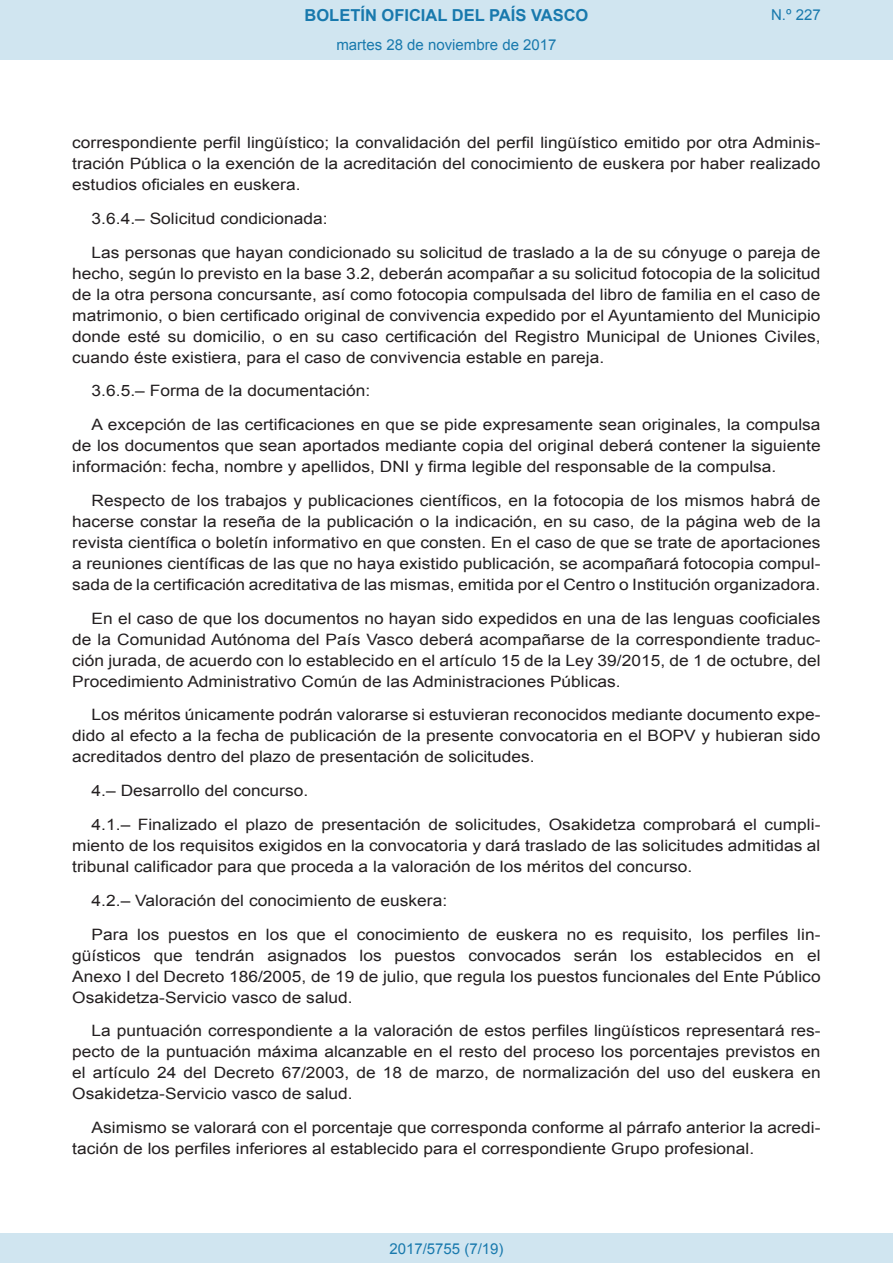
<style>
.page{position:relative;width:893px;height:1263px;background:#fff}
.page>*{position:absolute;margin:0;border:0;box-sizing:border-box;transform-origin:0 0}
.t1{font:700 16.5px "Arial";color:#1879ad}
.BOPVDetalle{font:15.6px/21px "Arial";color:#231f20;text-align:justify;scale:1.11 1}
.Paginacion_Centro{font:15px "Arial";color:#1879ad}
</style>
<div class="page">
<div style="left:0;top:0;width:893px;height:60px;background:#d0e5f0"></div>
<div style="left:0;top:1233px;width:893px;height:30px;background:#d0e5f0"></div>
<p class="t1" style="left:305px;top:4px;width:285px">BOLETÍN OFICIAL DEL PAÍS VASCO</p>
<p class="Paginacion_Centro" style="left:336px;top:35px;width:222px">martes 28 de noviembre de 2017</p>
<p class="Paginacion_Centro" style="left:771px;top:5px;width:51px">N.º 227</p>
<p class="BOPVDetalle" style="left:72px;top:132px;width:676px">correspondiente perfil lingüístico; la convalidación del perfil lingüístico emitido por otra Adminis&shy;tración Pública o la exención de la acreditación del conocimiento de euskera por haber realizado estudios oficiales en euskera.</p>
<p class="BOPVDetalle" style="left:92px;top:208px;width:214px">3.6.4.– Solicitud condicionada:</p>
<p class="BOPVDetalle" style="left:72px;top:242px;width:676px;text-indent:19px">Las personas que hayan condicionado su solicitud de traslado a la de su cónyuge o pareja de hecho, según lo previsto en la base 3.2, deberán acompañar a su solicitud fotocopia de la solicitud de la otra persona concursante, así como fotocopia compulsada del libro de familia en el caso de matrimonio, o bien certificado original de convivencia expedido por el Ayuntamiento del Municipio donde esté su domicilio, o en su caso certificación del Registro Municipal de Uniones Civiles, cuando éste existiera, para el caso de convivencia estable en pareja.</p>
<p class="BOPVDetalle" style="left:92px;top:381px;width:252px">3.6.5.– Forma de la documentación:</p>
<p class="BOPVDetalle" style="left:72px;top:414px;width:676px;text-indent:19px">A excepción de las certificaciones en que se pide expresamente sean originales, la compulsa de los documentos que sean aportados mediante copia del original deberá contener la siguiente información: fecha, nombre y apellidos, DNI y firma legible del responsable de la compulsa.</p>
<p class="BOPVDetalle" style="left:72px;top:490px;width:676px;text-indent:19px">Respecto de los trabajos y publicaciones científicos, en la fotocopia de los mismos habrá de hacerse constar la reseña de la publicación o la indicación, en su caso, de la página web de la revista científica o boletín informativo en que consten. En el caso de que se trate de aportaciones a reuniones científicas de las que no haya existido publicación, se acompañará fotocopia compul&shy;sada de la certificación acreditativa de las mismas, emitida por el Centro o Institución organizadora.</p>
<p class="BOPVDetalle" style="left:72px;top:608px;width:676px;text-indent:19px">En el caso de que los documentos no hayan sido expedidos en una de las lenguas cooficiales de la Comunidad Autónoma del País Vasco deberá acompañarse de la correspondiente traduc&shy;ción jurada, de acuerdo con lo establecido en el artículo 15 de la Ley 39/2015, de 1 de octubre, del Procedimiento Administrativo Común de las Administraciones Públicas.</p>
<p class="BOPVDetalle" style="left:72px;top:705px;width:676px;text-indent:19px">Los méritos únicamente podrán valorarse si estuvieran reconocidos mediante documento expe&shy;dido al efecto a la fecha de publicación de la presente convocatoria en el BOPV y hubieran sido acreditados dentro del plazo de presentación de solicitudes.</p>
<p class="BOPVDetalle" style="left:92px;top:780px;width:197px">4.– Desarrollo del concurso.</p>
<p class="BOPVDetalle" style="left:72px;top:814px;width:676px;text-indent:19px">4.1.– Finalizado el plazo de presentación de solicitudes, Osakidetza comprobará el cumpli&shy;miento de los requisitos exigidos en la convocatoria y dará traslado de las solicitudes admitidas al tribunal calificador para que proceda a la valoración de los méritos del concurso.</p>
<p class="BOPVDetalle" style="left:92px;top:890px;width:322px">4.2.– Valoración del conocimiento de euskera:</p>
<p class="BOPVDetalle" style="left:72px;top:924px;width:676px;text-indent:19px">Para los puestos en los que el conocimiento de euskera no es requisito, los perfiles lin&shy;güísticos que tendrán asignados los puestos convocados serán los establecidos en el Anexo I del Decreto 186/2005, de 19 de julio, que regula los puestos funcionales del Ente Público Osakidetza-Servicio vasco de salud.</p>
<p class="BOPVDetalle" style="left:72px;top:1020px;width:676px;text-indent:19px">La puntuación correspondiente a la valoración de estos perfiles lingüísticos representará res&shy;pecto de la puntuación máxima alcanzable en el resto del proceso los porcentajes previstos en el artículo 24 del Decreto 67/2003, de 18 de marzo, de normalización del uso del euskera en Osakidetza-Servicio vasco de salud.</p>
<p class="BOPVDetalle" style="left:72px;top:1117px;width:676px;text-indent:19px">Asimismo se valorará con el porcentaje que corresponda conforme al párrafo anterior la acredi&shy;tación de los perfiles inferiores al establecido para el correspondiente Grupo profesional.</p>
<p class="Paginacion_Centro" style="left:389px;top:1238px;width:116px">2017/5755 (7/19)</p>
</div>
